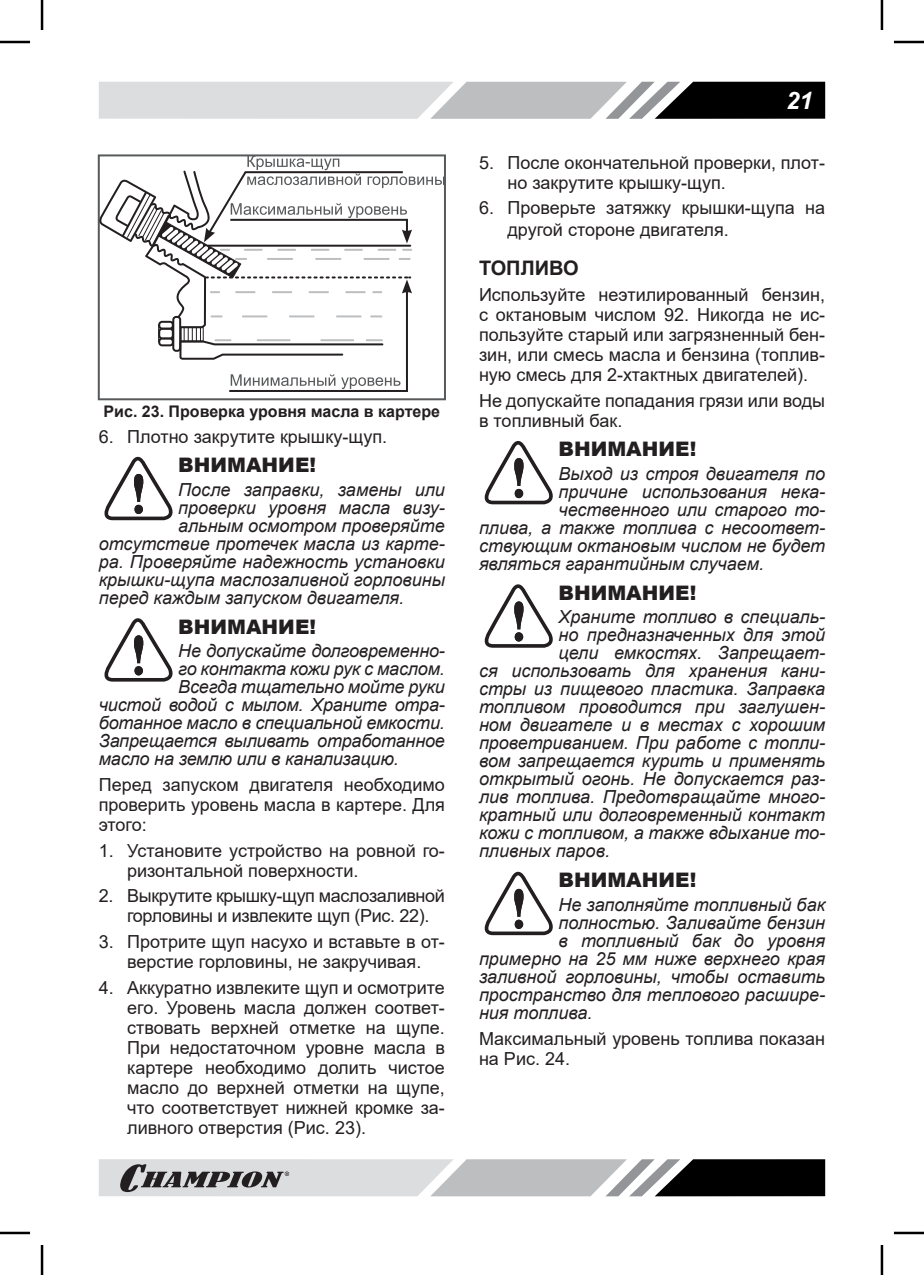
<style>
.page{position:relative;width:924px;height:1275px;background:#fff}
.page>*{position:absolute;margin:0;border:0;box-sizing:border-box;transform-origin:0 0}
.t1{font:italic 700 24px "Arial";color:#fff}
.t2{font:900 20px "Arial";color:#231f20}
.t3{font:700 20px "Arial";color:#231f20}
.t4{font:italic 18px "Arial";color:#231f20}
.t5{font:18px/20px "Arial";color:#231f20}
.t6{font:18px/20px "Arial";letter-spacing:-.02em;color:#231f20}
.t7{font:700 16px "Arial";color:#231f20}
</style>
<div class="page">
<svg style="left:99px;top:82px;width:725px;height:37px;background:#a7a8a9"></svg>
<svg style="left:99px;top:1159px;width:725px;height:37px;background:#9c9d9e"></svg>
<div style="left:98px;top:154px;width:348px;height:246px;border:2px solid #58595b"></div>
<svg style="left:99px;top:155px;width:345px;height:237px"></svg>
<svg style="left:104px;top:457px;width:69px;height:63px"></svg>
<svg style="left:104px;top:618px;width:69px;height:63px"></svg>
<svg style="left:484px;top:441px;width:69px;height:63px"></svg>
<svg style="left:484px;top:584px;width:69px;height:64px"></svg>
<svg style="left:484px;top:871px;width:69px;height:64px"></svg>
<hr style="left:0;top:41px;width:30px;height:2px;background:#000">
<hr style="left:893px;top:41px;width:30px;height:2px;background:#000">
<hr style="left:0;top:1231px;width:30px;height:3px;background:#000">
<hr style="left:893px;top:1231px;width:30px;height:3px;background:#000">
<hr style="left:41px;top:0;width:2px;height:30px;background:#000">
<hr style="left:41px;top:1245px;width:2px;height:30px;background:#000">
<hr style="left:880px;top:0;width:2px;height:30px;background:#000">
<hr style="left:880px;top:1245px;width:2px;height:30px;background:#000">
<p class="t7" style="left:103px;top:400px;width:338px">Рис. 23. Проверка уровня масла в картере</p>
<p class="t5" style="left:99px;top:426px;width:290px">6. Плотно закрутите крышку-щуп.</p>
<p class="t2" style="left:178px;top:450px;width:139px">ВНИМАНИЕ!</p>
<p class="t4" style="left:178px;top:478px;width:268px">После заправки, замены или</p>
<p class="t4" style="left:178px;top:496px;width:268px">проверки уровня масла визу-</p>
<p class="t4" style="left:178px;top:514px;width:268px">альным осмотром проверяйте</p>
<p class="t4" style="left:99px;top:532px;width:347px">отсутствие протечек масла из карте-</p>
<p class="t4" style="left:99px;top:550px;width:347px">ра. Проверяйте надежность установки</p>
<p class="t4" style="left:99px;top:568px;width:347px">крышки-щупа маслозаливной горловины</p>
<p class="t4" style="left:99px;top:586px;width:307px">перед каждым запуском двигателя.</p>
<p class="t2" style="left:178px;top:612px;width:139px">ВНИМАНИЕ!</p>
<p class="t4" style="left:178px;top:639px;width:268px">Не допускайте долговременно-</p>
<p class="t4" style="left:178px;top:657px;width:268px">го контакта кожи рук с маслом.</p>
<p class="t4" style="left:178px;top:675px;width:268px">Всегда тщательно мойте руки</p>
<p class="t4" style="left:99px;top:693px;width:347px">чистой водой с мылом. Храните отра-</p>
<p class="t4" style="left:99px;top:711px;width:347px">ботанное масло в специальной емкости.</p>
<p class="t4" style="left:99px;top:729px;width:347px">Запрещается выливать отработанное</p>
<p class="t4" style="left:99px;top:747px;width:301px">масло на землю или в канализацию.</p>
<p class="t5" style="left:99px;top:774px;width:347px;text-align:justify">Перед запуском двигателя необходимо проверить уровень масла в картере. Для этого:</p>
<p class="t5" style="left:127px;top:840px;width:319px;text-indent:-28px">1. Установите устройство на ровной го&shy;ризонтальной поверхности.</p>
<p class="t6" style="left:127px;top:886px;width:319px;text-indent:-28px">2. Выкрутите крышку-щуп маслозаливной горловины и извлеките щуп (Рис. 22).</p>
<p class="t5" style="left:99px;top:931px;width:347px;text-align:center">3. Протрите щуп насухо и вставьте в от&shy;верстие горловины, не закручивая.</p>
<p class="t5" style="left:127px;top:977px;width:319px;text-align:justify;text-indent:-28px">4. Аккуратно извлеките щуп и осмотрите его. Уровень масла должен соответ&shy;ствовать верхней отметке на щупе.<br>При недостаточном уровне масла в картере необходимо долить чистое масло до верхней отметки на щупе, что соответствует нижней кромке за&shy;ливного отверстия (Рис. 23).</p>
<h1 class="t1" style="left:785px;top:92px;width:28px">21</h1>
<p class="t5" style="left:507px;top:152px;width:319px;text-indent:-28px">5. После окончательной проверки, плот&shy;но закрутите крышку-щуп.</p>
<p class="t5" style="left:507px;top:197px;width:319px;line-height:22px;text-indent:-28px">6. Проверьте затяжку крышки-щупа на другой стороне двигателя.</p>
<p class="t3" style="left:479px;top:254px;width:101px">ТОПЛИВО</p>
<p class="t5" style="left:479px;top:284px;width:347px;text-align:justify">Используйте неэтилированный бензин, с октановым числом 92. Никогда не ис&shy;пользуйте старый или загрязненный бен&shy;зин, или смесь масла и бензина (топлив&shy;ную смесь для 2-хтактных двигателей).</p>
<p class="t5" style="left:479px;top:390px;width:347px">Не допускайте попадания грязи или воды в топливный бак.</p>
<p class="t2" style="left:558px;top:435px;width:139px">ВНИМАНИЕ!</p>
<p class="t4" style="left:558px;top:462px;width:268px">Выход из строя двигателя по</p>
<p class="t4" style="left:558px;top:480px;width:268px">причине использования нека-</p>
<p class="t4" style="left:558px;top:498px;width:268px">чественного или старого то-</p>
<p class="t4" style="left:479px;top:516px;width:347px">плива, а также топлива с несоответ-</p>
<p class="t4" style="left:479px;top:534px;width:347px">ствующим октановым числом не будет</p>
<p class="t4" style="left:479px;top:552px;width:286px">являться гарантийным случаем.</p>
<p class="t2" style="left:558px;top:578px;width:139px">ВНИМАНИЕ!</p>
<p class="t4" style="left:558px;top:605px;width:268px">Храните топливо в специаль-</p>
<p class="t4" style="left:558px;top:623px;width:268px">но предназначенных для этой</p>
<p class="t4" style="left:558px;top:641px;width:268px">цели емкостях. Запрещает-</p>
<p class="t4" style="left:479px;top:659px;width:347px">ся использовать для хранения кани-</p>
<p class="t4" style="left:479px;top:677px;width:347px">стры из пищевого пластика. Заправка</p>
<p class="t4" style="left:479px;top:695px;width:347px">топливом проводится при заглушен-</p>
<p class="t4" style="left:479px;top:713px;width:347px">ном двигателе и в местах с хорошим</p>
<p class="t4" style="left:479px;top:731px;width:347px">проветриванием. При работе с топли-</p>
<p class="t4" style="left:479px;top:749px;width:347px">вом запрещается курить и применять</p>
<p class="t4" style="left:479px;top:767px;width:347px">открытый огонь. Не допускается раз-</p>
<p class="t4" style="left:479px;top:785px;width:347px">лив топлива. Предотвращайте много-</p>
<p class="t4" style="left:479px;top:803px;width:347px">кратный или долговременный контакт</p>
<p class="t4" style="left:479px;top:821px;width:347px">кожи с топливом, а также вдыхание то-</p>
<p class="t4" style="left:479px;top:839px;width:132px">пливных паров.</p>
<p class="t2" style="left:558px;top:865px;width:139px">ВНИМАНИЕ!</p>
<p class="t4" style="left:558px;top:893px;width:268px">Не заполняйте топливный бак</p>
<p class="t4" style="left:558px;top:911px;width:268px">полностью. Заливайте бензин</p>
<p class="t4" style="left:558px;top:929px;width:268px">в топливный бак до уровня</p>
<p class="t4" style="left:479px;top:947px;width:347px">примерно на 25 мм ниже верхнего края</p>
<p class="t4" style="left:479px;top:965px;width:347px">заливной горловины, чтобы оставить</p>
<p class="t4" style="left:479px;top:983px;width:347px">пространство для теплового расшире-</p>
<p class="t4" style="left:479px;top:1001px;width:115px">ния топлива.</p>
<p class="t5" style="left:479px;top:1028px;width:347px">Максимальный уровень топлива показан на Рис. 24.</p>
</div>
